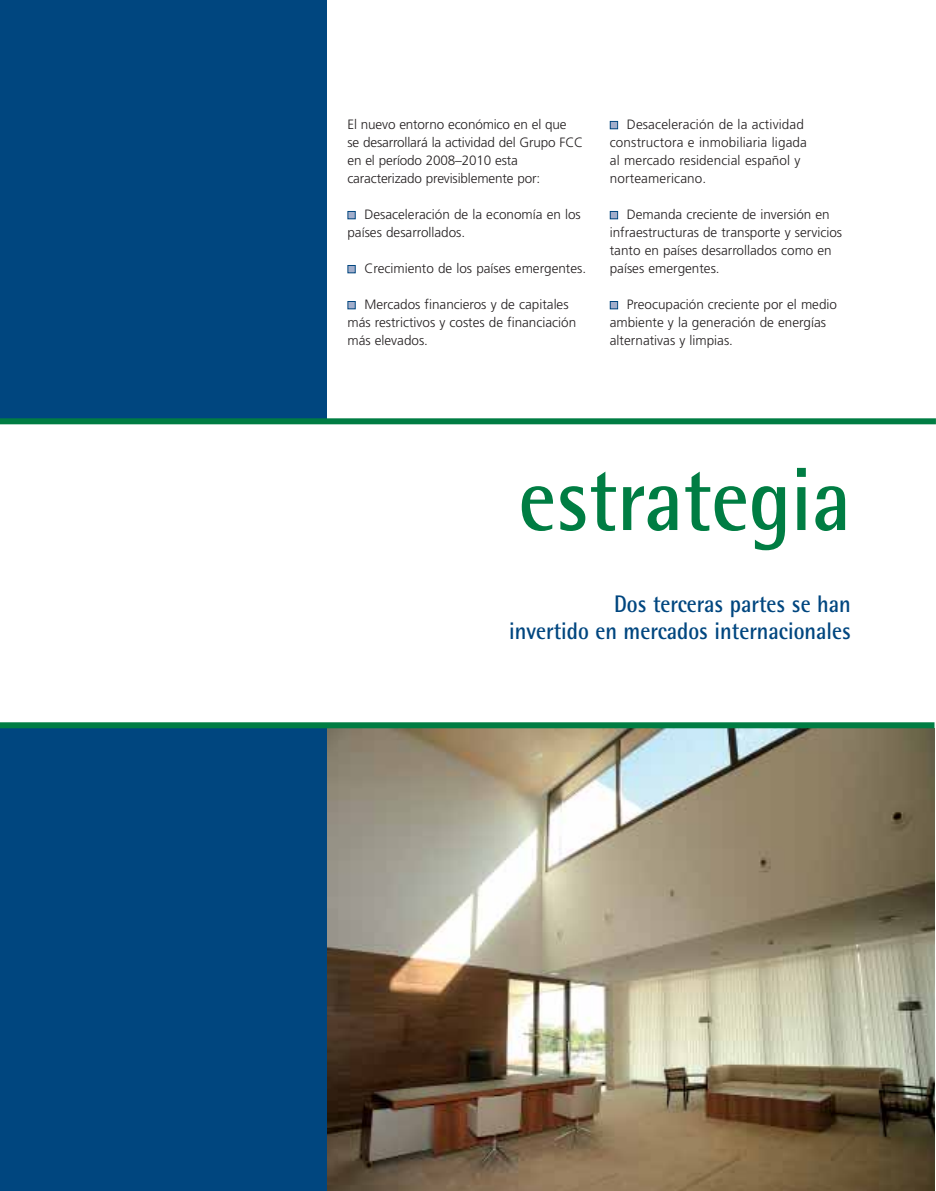
<style>
.page{position:relative;width:936px;height:1191px;background:#fff}
.page>*{position:absolute;margin:0;border:0;box-sizing:border-box;transform-origin:0 0}
.t1{font:700 90px "Rotis Semi Sans";color:#007d43;scale:.9 1}
.t2{font:700 24px/27px "Rotis Semi Sans";color:#00467f;text-align:right;scale:.9 1}
.t3{font:300 13.5px/18px "Frutiger LT";color:#231f20}
</style>
<div class="page">
<img style="left:326px;top:728px;width:608px;height:462px">
<div style="left:0;top:728px;width:326px;height:462px;background:#00467f"></div>
<div style="left:0;top:0;width:326px;height:418px;background:#00467f"></div>
<div style="left:0;top:722px;width:934px;height:6px;background:#007d43"></div>
<div style="left:0;top:418px;width:935px;height:6px;background:#007d43"></div>
<div style="left:348px;top:302px;width:7px;height:6px;background:#a2aecb"></div>
<div style="left:347px;top:301px;width:8px;height:8px;border:1px solid #00467f"></div>
<div style="left:348px;top:266px;width:7px;height:6px;background:#a2aecb"></div>
<div style="left:347px;top:265px;width:8px;height:8px;border:1px solid #00467f"></div>
<div style="left:348px;top:212px;width:7px;height:6px;background:#a2aecb"></div>
<div style="left:347px;top:211px;width:8px;height:8px;border:1px solid #00467f"></div>
<div style="left:610px;top:122px;width:7px;height:6px;background:#a2aecb"></div>
<div style="left:609px;top:121px;width:9px;height:8px;border:1px solid #00467f"></div>
<div style="left:610px;top:302px;width:7px;height:6px;background:#a2aecb"></div>
<div style="left:609px;top:301px;width:9px;height:8px;border:1px solid #00467f"></div>
<div style="left:610px;top:212px;width:7px;height:6px;background:#a2aecb"></div>
<div style="left:609px;top:211px;width:9px;height:8px;border:1px solid #00467f"></div>
<p class="t3" style="left:347px;top:117px;width:237px">El nuevo entorno económico en el que<br>se desarrollará la actividad del Grupo FCC en el período 2008–2010 esta caracterizado previsiblemente por:</p>
<p class="t3" style="left:347px;top:207px;width:235px;text-indent:17px">Desaceleración de la economía en los países desarrollados.</p>
<p class="t3" style="left:364px;top:261px;width:223px">Crecimiento de los países emergentes.</p>
<p class="t3" style="left:347px;top:297px;width:230px;text-indent:17px">Mercados financieros y de capitales más restrictivos y costes de financiación más elevados.</p>
<p class="t3" style="left:609px;top:117px;width:199px;text-indent:17px">Desaceleración de la actividad constructora e inmobiliaria ligada al mercado residencial español y norteamericano.</p>
<p class="t3" style="left:609px;top:207px;width:234px;text-indent:17px">Demanda creciente de inversión en infraestructuras de transporte y servicios tanto en países desarrollados como en países emergentes.</p>
<p class="t3" style="left:609px;top:297px;width:229px;text-indent:17px">Preocupación creciente por el medio ambiente y la generación de energías alternativas y limpias.</p>
<h1 class="t1" style="left:518px;top:468px;width:371px">estrategia</h1>
<h2 class="t2" style="left:509px;top:593px;width:381px">Dos terceras partes se han<br>invertido en mercados internacionales</h2>
</div>
